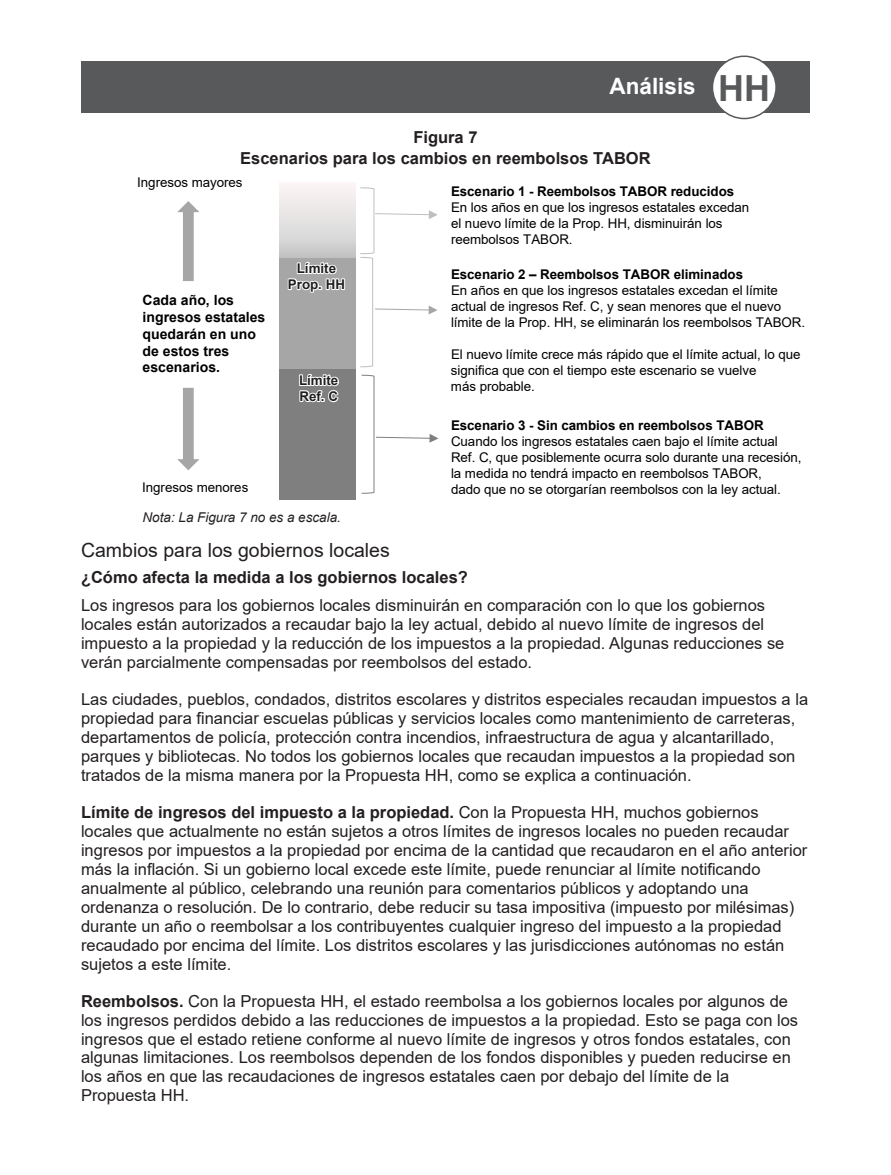
<style>
.page{position:relative;width:891px;height:1175px;background:#fff}
.page>*{position:absolute;margin:0;border:0;box-sizing:border-box;transform-origin:0 0}
.Circle_Style{font:700 36px "Arial";color:#58595b}
.Header_Text{font:700 22.5px "Arial";color:#fff}
.Analysis_Intermediate_Sidehead{font:19.5px "Arial";color:#231f20}
.Analysis_Text_Spanish{font:16.5px/18.9px "Arial";color:#231f20}
.Table_Title{font:700 16.5px "Arial";color:#231f20}
.Analysis_Side_Head{font:700 16.5px "Arial";color:#231f20}
.t1{font:700 14.1px/17px "Arial";color:#000}
.Source_Note{font:italic 13.5px "Arial";color:#231f20}
.t2{font:13.35px/16px "Arial";letter-spacing:-.005em;color:#000}
.t3{font:italic 13.35px "Arial";letter-spacing:.005em;color:#000}
.t4{font:700 13.35px/16px "Arial";color:#000;text-align:center}
.s1{color:#212020}
.s2{font-weight:700}
</style>
<div class="page">
<div style="left:81px;top:61px;width:729px;height:51px;background:#58595b"></div>
<div style="left:280px;top:369px;width:76px;height:130px;background:#7f7f7f"></div>
<div style="left:280px;top:257px;width:76px;height:112px;background:#a6a6a6"></div>
<div style="left:280px;top:183px;width:76px;height:74px;background:linear-gradient(to bottom,#fef8f8,#c9cbcb)"></div>
<svg style="left:177px;top:387px;width:22px;height:84px"></svg>
<svg style="left:177px;top:201px;width:22px;height:80px"></svg>
<svg style="left:361px;top:374px;width:77px;height:120px"></svg>
<svg style="left:360px;top:187px;width:78px;height:180px"></svg>
<svg style="left:287px;top:262px;width:59px;height:31px"></svg>
<svg style="left:299px;top:374px;width:40px;height:29px"></svg>
<div style="left:712px;top:56px;width:64px;height:62px;background:#fff;border-radius:50%"></div>
<div style="left:712px;top:55px;width:65px;height:64px;border:2px solid #58595b;border-radius:50%"></div>
<p class="Header_Text" style="left:610px;top:70px;width:88px">Análisis</p>
<p class="Circle_Style" style="left:718px;top:62px;width:53px">HH</p>
<p class="Table_Title" style="left:413px;top:126px;width:66px">Figura 7</p>
<p class="Table_Title" style="left:240px;top:147px;width:412px">Escenarios para los cambios en reembolsos TABOR</p>
<p class="t2" style="left:137px;top:174px;width:107px">Ingresos mayores</p>
<p class="t1" style="left:143px;top:291px;width:124px">Cada año, los ingresos estatales quedarán en uno de estos tres escenarios.</p>
<p class="t4" style="left:288px;top:260px;width:59px">Límite<br>Prop. HH</p>
<p class="t4" style="left:299px;top:372px;width:41px;text-align:left">Límite<br><span class="s1">Ref. C</span></p>
<p class="t2" style="left:142px;top:479px;width:108px">Ingresos menores</p>
<p class="Source_Note" style="left:143px;top:508px;width:200px">Nota: La Figura 7 no es a escala.</p>
<p class="t3" style="left:151px;top:514px;width:198px">Nota: La Figura 7 no es a escala.</p>
<p class="t2" style="left:451px;top:183px;width:300px"><span class="s2">Escenario 1 - Reembolsos TABOR reducidos </span>En los años en que los ingresos estatales excedan el nuevo límite de la Prop. HH, disminuirán los reembolsos TABOR.</p>
<p class="t2" style="left:451px;top:266px;width:356px"><span class="s2">Escenario 2 – Reembolsos TABOR eliminados<br></span>En años en que los ingresos estatales excedan el límite actual de ingresos Ref. C, y sean menores que el nuevo límite de la Prop. HH, se eliminarán los reembolsos TABOR.</p>
<p class="t2" style="left:451px;top:346px;width:351px">El nuevo límite crece más rápido que el límite actual, lo que significa que con el tiempo este escenario se vuelve<br>más probable.</p>
<p class="t2" style="left:451px;top:417px;width:352px"><span class="s2">Escenario 3 - Sin cambios en reembolsos TABOR </span>Cuando los ingresos estatales caen bajo el límite actual Ref. C, que posiblemente ocurra solo durante una recesión, la medida no tendrá impacto en reembolsos TABOR,<br>dado que no se otorgarían reembolsos con la ley actual.</p>
<p class="Analysis_Intermediate_Sidehead" style="left:81px;top:537px;width:310px">Cambios para los gobiernos locales</p>
<p class="Analysis_Side_Head" style="left:81px;top:565px;width:388px">¿Cómo afecta la medida a los gobiernos locales?</p>
<p class="Analysis_Text_Spanish" style="left:81px;top:595px;width:705px">Los ingresos para los gobiernos locales disminuirán en comparación con lo que los gobiernos locales están autorizados a recaudar bajo la ley actual, debido al nuevo límite de ingresos del impuesto a la propiedad y la reducción de los impuestos a la propiedad. Algunas reducciones se verán parcialmente compensadas por reembolsos del estado.</p>
<p class="Analysis_Text_Spanish" style="left:81px;top:689px;width:729px">Las ciudades, pueblos, condados, distritos escolares y distritos especiales recaudan impuestos a la propiedad para financiar escuelas públicas y servicios locales como mantenimiento de carreteras, departamentos de policía, protección contra incendios, infraestructura de agua y alcantarillado, parques y bibliotecas. No todos los gobiernos locales que recaudan impuestos a la propiedad son tratados de la misma manera por la Propuesta HH, como se explica a continuación.</p>
<p class="Analysis_Text_Spanish" style="left:81px;top:802px;width:728px"><span class="s2">Límite de ingresos del impuesto a la propiedad.</span> Con la Propuesta HH, muchos gobiernos locales que actualmente no están sujetos a otros límites de ingresos locales no pueden recaudar ingresos por impuestos a la propiedad por encima de la cantidad que recaudaron en el año anterior más la inflación. Si un gobierno local excede este límite, puede renunciar al límite notificando anualmente al público, celebrando una reunión para comentarios públicos y adoptando una ordenanza o resolución. De lo contrario, debe reducir su tasa impositiva (impuesto por milésimas) durante un año o reembolsar a los contribuyentes cualquier ingreso del impuesto a la propiedad recaudado por encima del límite. Los distritos escolares y las jurisdicciones autónomas no están sujetos a este límite.</p>
<p class="Analysis_Text_Spanish" style="left:81px;top:991px;width:719px"><span class="s2">Reembolsos.</span> Con la Propuesta HH, el estado reembolsa a los gobiernos locales por algunos de los ingresos perdidos debido a las reducciones de impuestos a la propiedad. Esto se paga con los ingresos que el estado retiene conforme al nuevo límite de ingresos y otros fondos estatales, con algunas limitaciones. Los reembolsos dependen de los fondos disponibles y pueden reducirse en los años en que las recaudaciones de ingresos estatales caen por debajo del límite de la Propuesta HH.</p>
</div>
